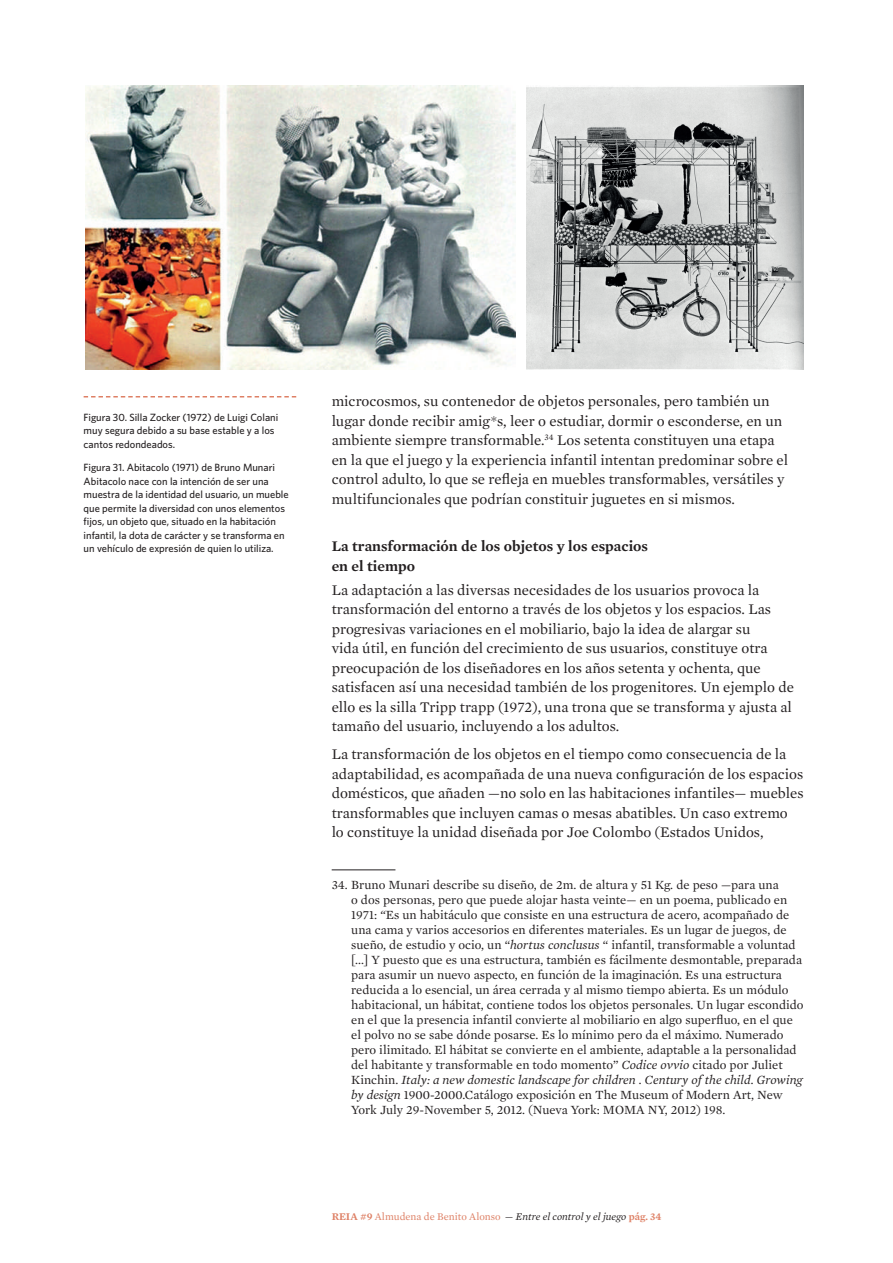
<style>
.page{position:relative;width:893px;height:1263px;background:#fff}
.page>*{position:absolute;margin:0;border:0;box-sizing:border-box;transform-origin:0 0}
.t1{font:15px/19.5px "Mercury Text G1";color:#231f20}
.t2{font:600 15px/19.5px "Mercury Text G1";color:#231f20}
.t3{font:12.75px/15px "Mercury Text G1";color:#231f20}
.t4{font:500 10.5px/13.5px "Whitney";color:#231f20}
.t5{font:italic 10.5px "Mercury Text G1";color:#231f20}
.s1{font-style:italic}
.s2{font-weight:600;font-style:normal;color:#de8065}
.s3{font-style:normal;color:#de8065}
</style>
<div class="page">
<hr style="left:332px;top:870px;width:63px;height:1px;background:#231f20">
<img style="left:85px;top:85px;width:430px;height:285px">
<img style="left:526px;top:85px;width:278px;height:285px">
<svg style="left:84px;top:396px;width:212px;height:1px"></svg>
<p class="t4" style="left:84px;top:410px;width:196px">Figura 30. Silla Zocker (1972) de Luigi Colani muy segura debido a su base estable y a los cantos redondeados.</p>
<p class="t4" style="left:84px;top:461px;width:207px">Figura 31. Abitacolo (1971) de Bruno Munari Abitacolo nace con la intención de ser una muestra de la identidad del usuario, un mueble que permite la diversidad con unos elementos fijos, un objeto que, situado en la habitación infantil, la dota de carácter y se transforma en un vehículo de expresión de quien lo utiliza.</p>
<p class="t1" style="left:332px;top:392px;width:458px">microcosmos, su contenedor de objetos personales, pero también un lugar donde recibir amig*s, leer o estudiar, dormir o esconderse, en un ambiente siempre transformable.<sup>34</sup> Los setenta constituyen una etapa en la que el juego y la experiencia infantil intentan predominar sobre el control adulto, lo que se refleja en muebles transformables, versátiles y multifuncionales que podrían constituir juguetes en si mismos.</p>
<p class="t2" style="left:332px;top:537px;width:318px">La transformación de los objetos y los espacios en el tiempo</p>
<p class="t1" style="left:332px;top:580px;width:464px">La adaptación a las diversas necesidades de los usuarios provoca la transformación del entorno a través de los objetos y los espacios. Las progresivas variaciones en el mobiliario, bajo la idea de alargar su<br>vida útil, en función del crecimiento de sus usuarios, constituye otra preocupación de los diseñadores en los años setenta y ochenta, que satisfacen así una necesidad también de los progenitores. Un ejemplo de ello es la silla Tripp trapp (1972), una trona que se transforma y ajusta al tamaño del usuario, incluyendo a los adultos.</p>
<p class="t1" style="left:332px;top:744px;width:473px">La transformación de los objetos en el tiempo como consecuencia de la adaptabilidad, es acompañada de una nueva configuración de los espacios domésticos, que añaden —no solo en las habitaciones infantiles— muebles transformables que incluyen camas o mesas abatibles. Un caso extremo lo constituye la unidad diseñada por Joe Colombo (Estados Unidos,</p>
<p class="t3" style="left:351px;top:877px;width:454px;text-indent:-19px">34. Bruno Munari describe su diseño, de 2m. de altura y 51 Kg. de peso —para una<br>o dos personas, pero que puede alojar hasta veinte— en un poema, publicado en 1971: <span class="s1">“</span>Es un habitáculo que consiste en una estructura de acero, acompañado de una cama y varios accesorios en diferentes materiales. Es un lugar de juegos, de sueño, de estudio y ocio, un “<span class="s1">hortus conclusus</span> “ infantil, transformable a voluntad [...] Y puesto que es una estructura, también es fácilmente desmontable, preparada para asumir un nuevo aspecto, en función de la imaginación. Es una estructura reducida a lo esencial, un área cerrada y al mismo tiempo abierta. Es un módulo habitacional, un hábitat, contiene todos los objetos personales. Un lugar escondido en el que la presencia infantil convierte al mobiliario en algo superfluo, en el que el polvo no se sabe dónde posarse. Es lo mínimo pero da el máximo. Numerado pero ilimitado. El hábitat se convierte en el ambiente, adaptable a la personalidad del habitante y transformable en todo momento” <span class="s1">Codice ovvio</span> citado por Juliet Kinchin. <span class="s1">Italy: a new domestic landscape for children . Century of the child. Growing by design</span> 1900-2000.Catálogo exposición en The Museum of Modern Art, New York July 29-November 5, 2012. (Nueva York: MOMA NY, 2012) 198.</p>
<p class="t5" style="left:332px;top:1210px;width:331px"><span class="s2">REIA #9</span> <span class="s3">Almudena de Benito Alonso</span> — Entre el control y el juego <span class="s2">pág. 34</span></p>
</div>
